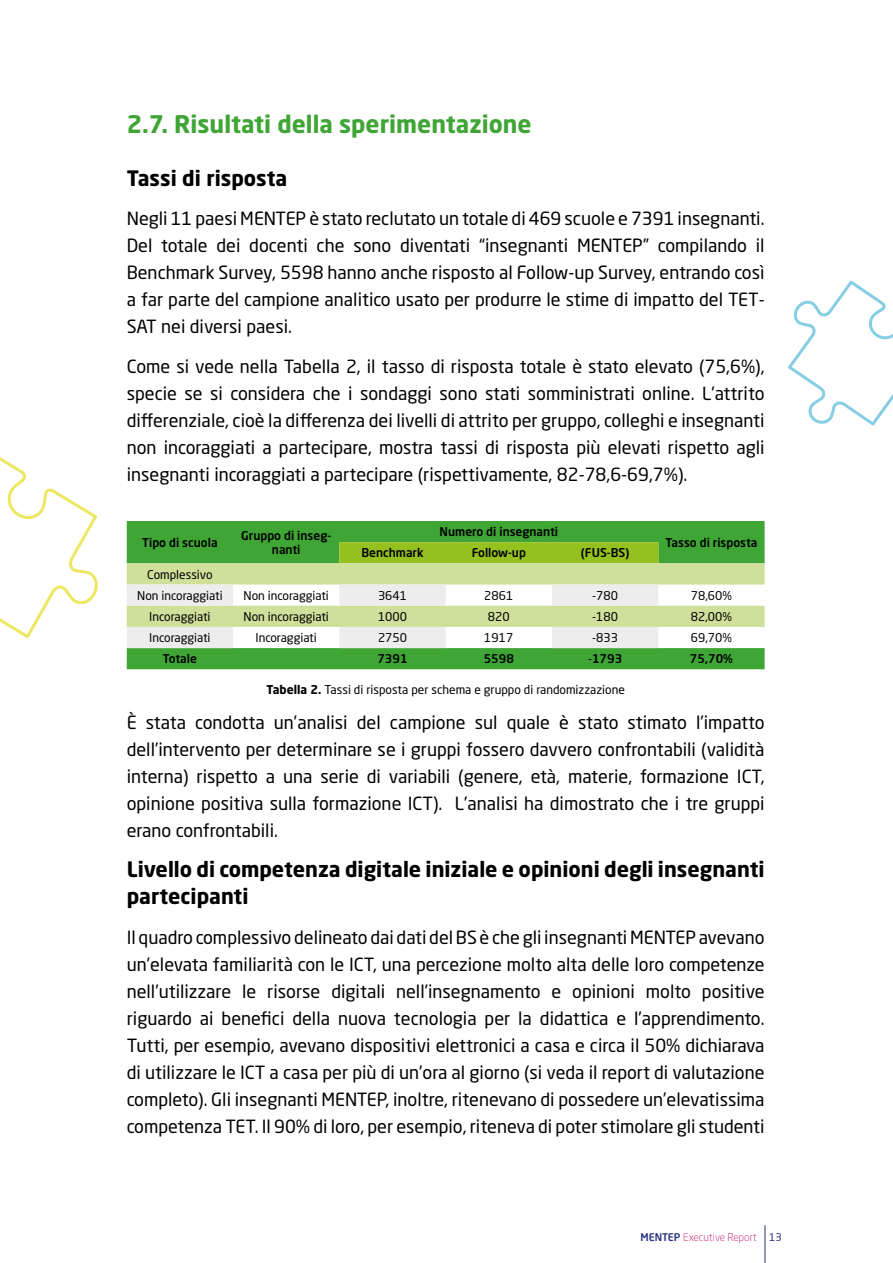
<style>
.page{position:relative;width:893px;height:1263px;background:#fff}
.page>*{position:absolute;margin:0;border:0;box-sizing:border-box;transform-origin:0 0}
.t1{font:700 24px "Neo Sans Std";color:#3fa535}
.t2{font:700 21px/27px "Neo Sans Std";color:#000}
.Body_text{font:18px/27px "Neo Sans Std";color:#000;text-align:justify}
.Footnotes{font:12px "Neo Sans Std";color:#000}
.Footnotes-2{font:500 12px/14.4px "Neo Sans Std";color:#000;text-align:center}
.Body_text-2{font:12px "Neo Sans Std";color:#000}
.t3{font:300 10.5px "Neo Sans Std";color:#c70c6f}
.s1{font-weight:400}
.s2{font-weight:700}
.s3{font-weight:500;color:#283583}
.s4{font-weight:400;color:#283583}
</style>
<div class="page">
<hr style="left:765px;top:1225px;width:1px;height:38px;background:#283583">
<div style="left:127px;top:521px;width:638px;height:148px;background:#3fa535"></div>
<svg style="left:127px;top:542px;width:638px;height:106px"></svg>
<svg style="left:0;top:457px;width:98px;height:181px"></svg>
<svg style="left:788px;top:280px;width:105px;height:146px"></svg>
<h2 class="t1" style="left:127px;top:109px;width:406px">2.7. Risultati della sperimentazione</h2>
<p class="t2" style="left:127px;top:164px;width:162px">Tassi di risposta</p>
<p class="Body_text" style="left:127px;top:205px;width:639px">Negli 11 paesi MENTEP è stato reclutato un totale di 469 scuole e 7391 insegnanti.<br>Del totale dei docenti che sono diventati “insegnanti MENTEP” compilando il Benchmark Survey, 5598 hanno anche risposto al Follow-up Survey, entrando così a far parte del campione analitico usato per produrre le stime di impatto del TET-SAT nei diversi paesi.</p>
<p class="Body_text" style="left:127px;top:353px;width:639px">Come si vede nella Tabella 2, il tasso di risposta totale è stato elevato (75,6%), specie se si considera che i sondaggi sono stati somministrati online. L’attrito differenziale, cioè la differenza dei livelli di attrito per gruppo, colleghi e insegnanti non incoraggiati a partecipare, mostra tassi di risposta più elevati rispetto agli insegnanti incoraggiati a partecipare (rispettivamente, 82-78,6-69,7%).</p>
<p class="Footnotes-2" style="left:142px;top:535px;width:77px">Tipo di scuola</p>
<p class="Footnotes-2" style="left:241px;top:528px;width:92px">Gruppo di inseg&shy;nanti</p>
<p class="Footnotes-2" style="left:439px;top:524px;width:120px">Numero di insegnanti</p>
<p class="Footnotes-2" style="left:361px;top:545px;width:64px">Benchmark</p>
<p class="Footnotes-2" style="left:472px;top:545px;width:56px">Follow-up</p>
<p class="Footnotes-2" style="left:581px;top:545px;width:50px">(FUS-BS)</p>
<p class="Footnotes-2" style="left:665px;top:535px;width:94px">Tasso di risposta</p>
<p class="Footnotes" style="left:147px;top:567px;width:67px">Complessivo</p>
<p class="Footnotes" style="left:137px;top:588px;width:87px">Non incoraggiati</p>
<p class="Footnotes" style="left:243px;top:588px;width:87px">Non incoraggiati</p>
<p class="Footnotes" style="left:378px;top:588px;width:31px">3641</p>
<p class="Footnotes" style="left:484px;top:588px;width:31px">2861</p>
<p class="Footnotes" style="left:592px;top:588px;width:27px">-780</p>
<p class="Footnotes" style="left:691px;top:588px;width:43px">78,60%</p>
<p class="Footnotes" style="left:149px;top:609px;width:63px">Incoraggiati</p>
<p class="Footnotes" style="left:243px;top:609px;width:87px">Non incoraggiati</p>
<p class="Footnotes" style="left:378px;top:609px;width:31px">1000</p>
<p class="Footnotes" style="left:488px;top:609px;width:23px">820</p>
<p class="Footnotes" style="left:592px;top:609px;width:27px">-180</p>
<p class="Footnotes" style="left:691px;top:609px;width:43px">82,00%</p>
<p class="Footnotes" style="left:149px;top:630px;width:63px">Incoraggiati</p>
<p class="Footnotes" style="left:256px;top:630px;width:63px">Incoraggiati</p>
<p class="Footnotes" style="left:378px;top:630px;width:31px">2750</p>
<p class="Footnotes" style="left:484px;top:630px;width:31px">1917</p>
<p class="Footnotes" style="left:592px;top:630px;width:27px">-833</p>
<p class="Footnotes" style="left:691px;top:630px;width:43px">69,70%</p>
<p class="Footnotes-2" style="left:163px;top:651px;width:36px">Totale</p>
<p class="Footnotes-2" style="left:377px;top:651px;width:32px">7391</p>
<p class="Footnotes-2" style="left:484px;top:651px;width:32px">5598</p>
<p class="Footnotes-2" style="left:588px;top:651px;width:36px"><span class="s1">-</span>1793</p>
<p class="Footnotes-2" style="left:690px;top:651px;width:45px">75,70%</p>
<p class="Body_text-2" style="left:266px;top:682px;width:360px"><span class="s2">Tabella 2.</span> Tassi di risposta per schema e gruppo di randomizzazione</p>
<p class="Body_text" style="left:127px;top:709px;width:639px">È stata condotta un’analisi del campione sul quale è stato stimato l’impatto dell’intervento per determinare se i gruppi fossero davvero confrontabili (validità interna) rispetto a una serie di variabili (genere, età, materie, formazione ICT, opinione positiva sulla formazione ICT). L’analisi ha dimostrato che i tre gruppi erano confrontabili.</p>
<p class="t2" style="left:127px;top:855px;width:639px">Livello di competenza digitale iniziale e opinioni degli insegnanti partecipanti</p>
<p class="Body_text" style="left:127px;top:923px;width:639px">Il quadro complessivo delineato dai dati del BS è che gli insegnanti MENTEP avevano un’elevata familiarità con le ICT, una percezione molto alta delle loro competenze nell’utilizzare le risorse digitali nell’insegnamento e opinioni molto positive riguardo ai benefici della nuova tecnologia per la didattica e l’apprendimento.<br>Tutti, per esempio, avevano dispositivi elettronici a casa e circa il 50% dichiarava di utilizzare le ICT a casa per più di un’ora al giorno (si veda il report di valutazione completo). Gli insegnanti MENTEP, inoltre, ritenevano di possedere un’elevatissima competenza TET. Il 90% di loro, per esempio, riteneva di poter stimolare gli studenti</p>
<p class="t3" style="left:640px;top:1230px;width:143px"><span class="s3">MENTEP</span> Executive Report <span class="s4">13</span></p>
</div>
